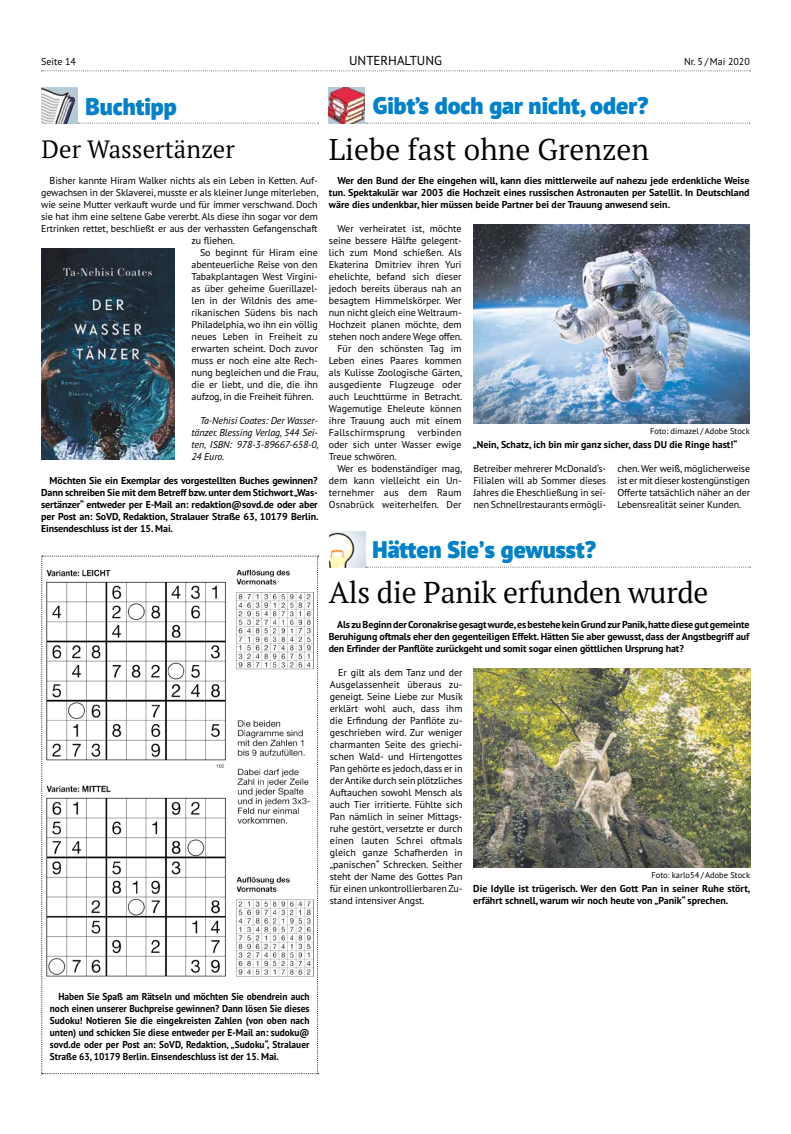
<style>
.page{position:relative;width:791px;height:1134px;background:#fff}
.page>*{position:absolute;margin:0;border:0;box-sizing:border-box;transform-origin:0 0}
.t1{font:30px "PT Serif Pro";letter-spacing:-.01em;color:#000}
.t2{font:25px "PT Serif Pro";color:#000}
.t3{font:900 24px "PT Sans Pro";color:#0081c9}
.t4{font:13px "PT Sans Pro";color:#000}
.t5{font:10px/12px "PT Sans Pro";letter-spacing:-.005em;color:#000;text-align:justify}
.t6{font:700 10px/12px "PT Sans Pro";color:#000;text-align:justify}
.t7{font:700 10px/12px "PT Sans Pro";color:#000;text-align:justify;scale:.94 1}
.t8{font:italic 10px/12px "PT Sans Pro";letter-spacing:-.01em;color:#000;text-align:justify}
.t9{font:10px "PT Sans Pro";letter-spacing:.02em;color:#000}
.t10{font:8.5px "PT Sans Pro";color:#000}
</style>
<div class="page">
<svg style="left:41px;top:556px;width:278px;height:518px"></svg>
<div style="left:46px;top:570px;width:267px;height:421px;background:#fff"></div>
<img style="left:46px;top:570px;width:267px;height:407px">
<svg style="left:78px;top:123px;width:241px;height:1px"></svg>
<img style="left:41px;top:88px;width:36px;height:36px">
<img style="left:42px;top:248px;width:133px;height:211px">
<img style="left:329px;top:88px;width:36px;height:36px">
<svg style="left:366px;top:123px;width:384px;height:1px"></svg>
<img style="left:474px;top:668px;width:276px;height:200px">
<img style="left:473px;top:224px;width:277px;height:199px">
<img style="left:329px;top:532px;width:36px;height:36px">
<svg style="left:366px;top:567px;width:385px;height:1px"></svg>
<svg style="left:42px;top:70px;width:708px;height:1px"></svg>
<p class="t5" style="left:41px;top:55px;width:36px">Seite 14</p>
<h3 class="t4" style="left:349px;top:52px;width:95px">UNTERHALTUNG</h3>
<p class="t5" style="left:684px;top:55px;width:67px">Nr. 5 / Mai 2020</p>
<h3 class="t3" style="left:86px;top:91px;width:93px">Buchtipp</h3>
<h3 class="t3" style="left:373px;top:90px;width:277px">Gibt’s doch gar nicht, oder?</h3>
<h1 class="t1" style="left:329px;top:130px;width:322px">Liebe fast ohne Grenzen</h1>
<p class="t6" style="left:329px;top:174px;width:422px;text-indent:8px">Wer den Bund der Ehe eingehen will, kann dies mittlerweile auf nahezu jede erdenkliche Weise tun. Spektakulär war 2003 die Hochzeit eines russischen Astronauten per Satellit. In Deutschland wäre dies undenkbar, hier müssen beide Partner bei der Trauung anwesend sein.</p>
<p class="t5" style="left:337px;top:222px;width:126px">Wer verheiratet ist, möchte</p>
<p class="t5" style="left:329px;top:234px;width:134px">seine bessere Hälfte gelegent-</p>
<p class="t5" style="left:329px;top:246px;width:134px">lich zum Mond schießen. Als</p>
<p class="t5" style="left:329px;top:258px;width:134px">Ekaterina Dmitriev ihren Yuri</p>
<p class="t5" style="left:329px;top:270px;width:134px">ehelichte, befand sich dieser</p>
<p class="t5" style="left:329px;top:282px;width:134px">jedoch bereits überaus nah an</p>
<p class="t5" style="left:329px;top:294px;width:134px">besagtem Himmelskörper. Wer</p>
<p class="t5" style="left:329px;top:306px;width:134px">nun nicht gleich eine Weltraum-</p>
<p class="t5" style="left:329px;top:318px;width:134px">Hochzeit planen möchte, dem</p>
<p class="t5" style="left:329px;top:330px;width:135px">stehen noch andere Wege offen.</p>
<p class="t5" style="left:337px;top:342px;width:126px">Für den schönsten Tag im</p>
<p class="t5" style="left:329px;top:354px;width:134px">Leben eines Paares kommen</p>
<p class="t5" style="left:329px;top:366px;width:135px">als Kulisse Zoologische Gärten,</p>
<p class="t5" style="left:329px;top:378px;width:134px">ausgediente Flugzeuge oder</p>
<p class="t5" style="left:329px;top:390px;width:135px">auch Leuchttürme in Betracht.</p>
<p class="t5" style="left:329px;top:402px;width:134px">Wagemutige Eheleute können</p>
<p class="t5" style="left:329px;top:414px;width:134px">ihre Trauung auch mit einem</p>
<p class="t9" style="left:329px;top:426px;width:134px">Fallschirmsprung verbinden</p>
<p class="t5" style="left:329px;top:438px;width:134px">oder sich unter Wasser ewige</p>
<p class="t5" style="left:329px;top:450px;width:69px">Treue schwören.</p>
<p class="t5" style="left:337px;top:462px;width:126px">Wer es bodenständiger mag,</p>
<p class="t5" style="left:329px;top:474px;width:134px">dem kann vielleicht ein Un-</p>
<p class="t5" style="left:329px;top:486px;width:134px">ternehmer aus dem Raum</p>
<p class="t5" style="left:329px;top:498px;width:134px">Osnabrück weiterhelfen. Der</p>
<h2 class="t2" style="left:42px;top:132px;width:195px">Der Wassertänzer</h2>
<p class="t5" style="left:50px;top:174px;width:270px">Bisher kannte Hiram Walker nichts als ein Leben in Ketten. Auf-</p>
<p class="t5" style="left:41px;top:186px;width:279px">gewachsen in der Sklaverei, musste er als kleiner Junge miterleben,</p>
<p class="t5" style="left:41px;top:198px;width:278px">wie seine Mutter verkauft wurde und für immer verschwand. Doch</p>
<p class="t5" style="left:41px;top:210px;width:278px">sie hat ihm eine seltene Gabe vererbt. Als diese ihn sogar vor dem</p>
<p class="t5" style="left:41px;top:222px;width:278px">Ertrinken rettet, beschließt er aus der verhassten Gefangenschaft</p>
<p class="t5" style="left:192px;top:234px;width:45px">zu fliehen.</p>
<p class="t5" style="left:200px;top:246px;width:119px">So beginnt für Hiram eine</p>
<p class="t5" style="left:192px;top:258px;width:128px">abenteuerliche Reise von den</p>
<p class="t5" style="left:192px;top:270px;width:128px">Tabakplantagen West Virgini-</p>
<p class="t5" style="left:192px;top:282px;width:128px">as über geheime Guerillazel-</p>
<p class="t5" style="left:192px;top:294px;width:128px">len in der Wildnis des ame-</p>
<p class="t5" style="left:192px;top:306px;width:128px">rikanischen Südens bis nach</p>
<p class="t5" style="left:192px;top:318px;width:128px">Philadelphia, wo ihn ein völlig</p>
<p class="t5" style="left:192px;top:330px;width:128px">neues Leben in Freiheit zu</p>
<p class="t5" style="left:192px;top:342px;width:128px">erwarten scheint. Doch zuvor</p>
<p class="t5" style="left:192px;top:354px;width:128px">muss er noch eine alte Rech-</p>
<p class="t5" style="left:192px;top:366px;width:129px">nung begleichen und die Frau,</p>
<p class="t5" style="left:192px;top:378px;width:128px">die er liebt, und die, die ihn</p>
<p class="t5" style="left:192px;top:390px;width:124px">aufzog, in die Freiheit führen.</p>
<p class="t8" style="left:192px;top:414px;width:129px;text-indent:8px">Ta-Nehisi Coates: Der Wasser&shy;tänzer. Blessing Verlag, 544 Sei&shy;ten, ISBN: 978-3-89667-658-0, 24 Euro.</p>
<p class="t6" style="left:41px;top:474px;width:279px;text-indent:8px">Möchten Sie ein Exemplar des vorgestellten Buches gewinnen?<br>Dann schreiben Sie mit dem Betreff bzw. unter dem Stichwort „Was&shy;sertänzer“ entweder per E-Mail an: redaktion@sovd.de oder aber per Post an: SoVD, Redaktion, Stralauer Straße 63, 10179 Berlin.<br>Einsendeschluss ist der 15. Mai.</p>
<p class="t10" style="left:650px;top:425px;width:101px">Foto: dimazel / Adobe Stock</p>
<p class="t6" style="left:473px;top:438px;width:266px">„Nein, Schatz, ich bin mir ganz sicher, dass DU die Ringe hast!“</p>
<p class="t5" style="left:473px;top:462px;width:134px">Betreiber mehrerer McDonald‘s-Filialen will ab Sommer dieses Jahres die Eheschließung in sei&shy;nen Schnellrestaurants ermögli-</p>
<p class="t5" style="left:617px;top:462px;width:134px">chen. Wer weiß, möglicherweise ist er mit dieser kostengünstigen Offerte tatsächlich näher an der Lebensrealität seiner Kunden.</p>
<h3 class="t3" style="left:373px;top:534px;width:225px">Hätten Sieʼs gewusst?</h3>
<h1 class="t1" style="left:329px;top:572px;width:381px">Als die Panik erfunden wurde</h1>
<p class="t6" style="left:329px;top:618px;width:422px;text-indent:8px">Als zu Beginn der Coronakrise gesagt wurde, es bestehe kein Grund zur Panik, hatte diese gut gemeinte Beruhigung oftmals eher den gegenteiligen Effekt. Hätten Sie aber gewusst, dass der Angstbegriff auf den Erfinder der Panflöte zurückgeht und somit sogar einen göttlichen Ursprung hat?</p>
<p class="t5" style="left:330px;top:666px;width:134px;text-indent:8px">Er gilt als dem Tanz und der Ausgelassenheit überaus zu&shy;geneigt. Seine Liebe zur Musik erklärt wohl auch, dass ihm die Erfindung der Panflöte zu&shy;geschrieben wird. Zur weniger charmanten Seite des griechi&shy;schen Wald- und Hirtengottes Pan gehörte es jedoch, dass er in der Antike durch sein plötzliches Auftauchen sowohl Mensch als auch Tier irritierte. Fühlte sich Pan nämlich in seiner Mittags&shy;ruhe gestört, versetzte er durch einen lauten Schrei oftmals gleich ganze Schafherden in „panischen“ Schrecken. Seither steht der Name des Gottes Pan für einen unkontrollierbaren Zu&shy;stand intensiver Angst.</p>
<p class="t10" style="left:651px;top:869px;width:100px">Foto: karlo54 / Adobe Stock</p>
<p class="t6" style="left:473px;top:882px;width:279px">Die Idylle ist trügerisch. Wer den Gott Pan in seiner Ruhe stört, erfährt schnell, warum wir noch heute von „Panik“ sprechen.</p>
<p class="t7" style="left:50px;top:990px;width:278px;text-indent:9px">Haben Sie Spaß am Rätseln und möchten Sie obendrein auch noch einen unserer Buchpreise gewinnen? Dann lösen Sie dieses Sudoku! Notieren Sie die eingekreisten Zahlen (von oben nach unten) und schicken Sie diese entweder per E-Mail an: sudoku@ sovd.de oder per Post an: SoVD, Redaktion, „Sudoku“, Stralauer Straße 63, 10179 Berlin. Einsendeschluss ist der 15. Mai.</p>
</div>
